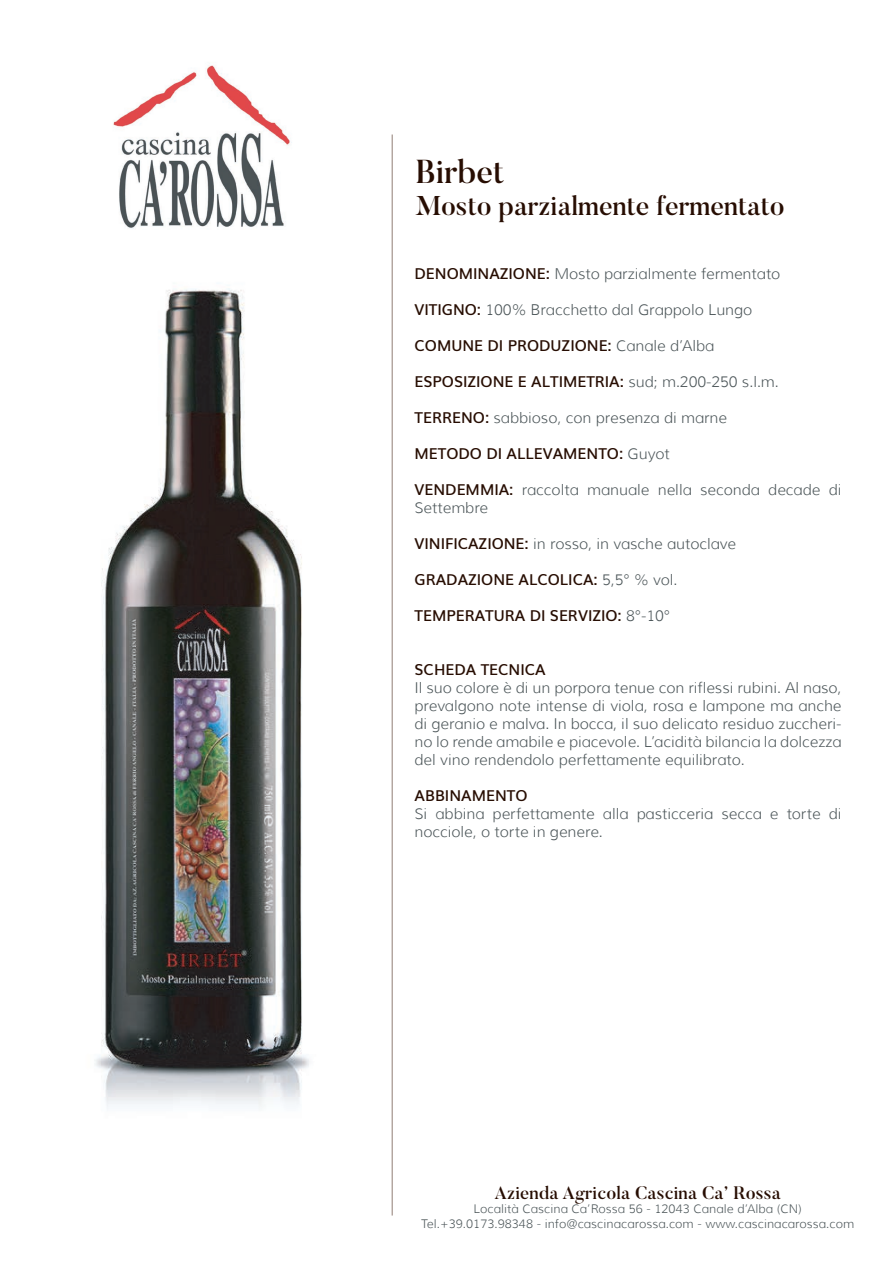
<style>
.page{position:relative;width:893px;height:1263px;background:#fff}
.page>*{position:absolute;margin:0;border:0;box-sizing:border-box;transform-origin:0 0}
.t1{font:500 33px "Butler";color:#270d02}
.t2{font:500 27px "Butler";color:#270d02}
.t3{font:500 18px "Butler";letter-spacing:.01em;color:#270d02}
.t4{font:300 15px/18px "Muli";color:#4a5457}
.t5{font:600 15px "Muli";color:#270d02}
.t6{font:300 12px/14.4px "Muli";letter-spacing:.01em;color:#4a5457;text-align:center}
.s1{font-weight:600;color:#270d02}
.s2{font-weight:300;color:#4a5457}
</style>
<div class="page">
<hr style="left:392px;top:134px;width:1px;height:1081px;background:#907e75">
<img style="left:113px;top:63px;width:179px;height:166px">
<img style="left:94px;top:288px;width:215px;height:821px">
<h1 class="t1" style="left:416px;top:151px;width:90px">Birbet</h1>
<h2 class="t2" style="left:416px;top:189px;width:371px">Mosto parzialmente fermentato</h2>
<p class="t4" style="left:415px;top:265px;width:367px"><span class="s1">DENOMINAZIONE:</span> Mosto parzialmente fermentato</p>
<p class="t4" style="left:415px;top:301px;width:339px"><span class="s1">VITIGNO:</span> 100% Bracchetto dal Grappolo Lungo</p>
<p class="t5" style="left:415px;top:333px;width:301px">COMUNE DI PRODUZIONE: <span class="s2">Canale d’Alba</span></p>
<p class="t5" style="left:415px;top:369px;width:366px">ESPOSIZIONE E ALTIMETRIA: <span class="s2">sud; m.200-250 s.l.m.</span></p>
<p class="t4" style="left:415px;top:409px;width:314px"><span class="s1">TERRENO:</span> sabbioso, con presenza di marne</p>
<p class="t5" style="left:415px;top:441px;width:257px">METODO DI ALLEVAMENTO: <span class="s2">Guyot</span></p>
<p class="t4" style="left:415px;top:481px;width:428px"><span class="s1">VENDEMMIA:</span> raccolta manuale nella seconda decade di<br>Settembre</p>
<p class="t4" style="left:415px;top:535px;width:323px"><span class="s1">VINIFICAZIONE:</span> in rosso, in vasche autoclave</p>
<p class="t5" style="left:415px;top:567px;width:264px">GRADAZIONE ALCOLICA: <span class="s2">5,5° % vol.</span></p>
<p class="t5" style="left:415px;top:603px;width:257px">TEMPERATURA DI SERVIZIO: <span class="s2">8°-10°</span></p>
<p class="t5" style="left:415px;top:657px;width:133px">SCHEDA TECNICA</p>
<p class="t4" style="left:415px;top:679px;width:428px;text-align:justify">Il suo colore è di un porpora tenue con riflessi rubini. Al naso, prevalgono note intense di viola, rosa e lampone ma anche di geranio e malva. In bocca, il suo delicato residuo zuccheri&shy;no lo rende amabile e piacevole. L’acidità bilancia la dolcezza del vino rendendolo perfettamente equilibrato.</p>
<p class="t5" style="left:415px;top:783px;width:114px">ABBINAMENTO</p>
<p class="t4" style="left:415px;top:805px;width:428px">Si abbina perfettamente alla pasticceria secca e torte di nocciole, o torte in genere.</p>
<p class="t3" style="left:494px;top:1181px;width:288px">Azienda Agricola Cascina Ca’ Rossa</p>
<p class="t6" style="left:421px;top:1202px;width:435px">Località Cascina Ca’Rossa 56 - 12043 Canale d’Alba (CN)<br>Tel.+39.0173.98348 - info@cascinacarossa.com - www.cascinacarossa.com</p>
</div>
